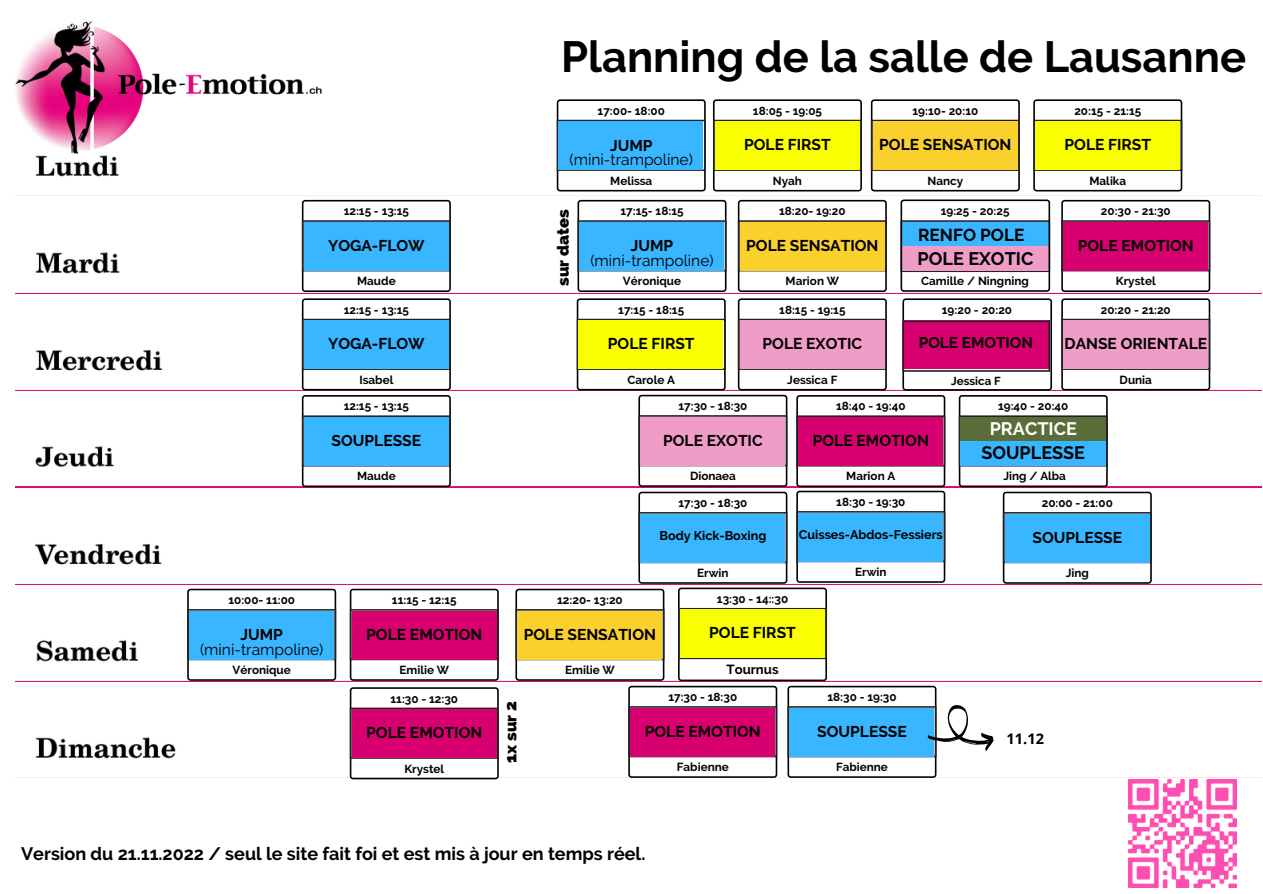
<style>
.page{position:relative;width:1263px;height:894px;background:#fff}
.page>*{position:absolute;margin:0;border:0;box-sizing:border-box;transform-origin:0 0}
.t1{font:700 43.5px "Raleway";color:#000}
.t2{font:700 18.15px "Raleway";color:#000}
.t3{font:700 18px "Raleway";color:#000}
.t4{font:700 18px "Raleway";color:#fff}
.t5{font:700 17.25px "Raleway";color:#000}
.t6{font:800 16.35px "Raleway";color:#000}
.t7{font:700 15.6px "Raleway";color:#000}
.t8{font:15.6px "Raleway";color:#000}
.t9{font:700 15.45px "Raleway";color:#000}
.t10{font:700 14.55px "Open Sans";color:#000}
.t11{font:700 13.2px "Raleway";color:#000}
.t12{font:700 12.6px "Raleway";color:#000}
.t13{font:700 11.7px "Raleway";color:#000}
.t14{font:700 11.55px "Raleway";color:#000}
</style>
<div class="page">
<img style="left:16px;top:115px;width:1245px;height:81px">
<img style="left:16px;top:211px;width:1245px;height:83px">
<img style="left:16px;top:309px;width:1245px;height:81px">
<img style="left:16px;top:406px;width:1245px;height:81px">
<img style="left:16px;top:544px;width:1245px;height:40px">
<img style="left:36px;top:599px;width:314px;height:80px">
<img style="left:35px;top:696px;width:315px;height:81px">
<svg style="left:871px;top:99px;width:149px;height:92px"></svg>
<div style="left:873px;top:122px;width:144px;height:48px;background:#fad02c"></div>
<div style="left:0;top:0;width:472px;height:138px;background:#fff"></div>
<img style="left:15px;top:21px;width:318px;height:147px">
<img style="left:1128px;top:779px;width:108px;height:108px">
<svg style="left:1033px;top:99px;width:149px;height:92px"></svg>
<div style="left:1035px;top:122px;width:145px;height:48px;background:#faff00"></div>
<svg style="left:302px;top:200px;width:149px;height:92px"></svg>
<div style="left:304px;top:222px;width:144px;height:48px;background:#38b6ff"></div>
<svg style="left:302px;top:298px;width:149px;height:189px"></svg>
<div style="left:304px;top:417px;width:144px;height:48px;background:#38b6ff"></div>
<svg style="left:738px;top:200px;width:149px;height:92px"></svg>
<div style="left:740px;top:222px;width:144px;height:48px;background:#fad02c"></div>
<svg style="left:900px;top:199px;width:150px;height:93px"></svg>
<svg style="left:1061px;top:200px;width:149px;height:92px"></svg>
<div style="left:1063px;top:222px;width:145px;height:48px;background:#d80070"></div>
<svg style="left:350px;top:588px;width:149px;height:92px"></svg>
<div style="left:352px;top:610px;width:144px;height:49px;background:#d80070"></div>
<svg style="left:350px;top:687px;width:149px;height:92px"></svg>
<div style="left:352px;top:709px;width:144px;height:48px;background:#d80070"></div>
<svg style="left:577px;top:200px;width:149px;height:92px"></svg>
<div style="left:579px;top:222px;width:145px;height:48px;background:#38b6ff"></div>
<svg style="left:187px;top:588px;width:149px;height:92px"></svg>
<div style="left:189px;top:610px;width:145px;height:49px;background:#38b6ff"></div>
<svg style="left:713px;top:99px;width:149px;height:92px"></svg>
<div style="left:715px;top:122px;width:144px;height:48px;background:#faff00"></div>
<svg style="left:557px;top:99px;width:149px;height:92px"></svg>
<div style="left:559px;top:122px;width:144px;height:48px;background:#38b6ff"></div>
<svg style="left:515px;top:298px;width:695px;height:479px"></svg>
<div style="left:680px;top:609px;width:144px;height:49px;background:#faff00"></div>
<h1 class="t1" style="left:561px;top:31px;width:686px">Planning de la salle de Lausanne</h1>
<p class="t13" style="left:598px;top:104px;width:69px">17:00- 18:00</p>
<p class="t13" style="left:753px;top:104px;width:71px">18:05 - 19:05</p>
<p class="t13" style="left:912px;top:104px;width:67px">19:10- 20:10</p>
<p class="t13" style="left:1074px;top:104px;width:68px">20:15 - 21:15</p>
<h3 class="t7" style="left:610px;top:136px;width:44px">JUMP</h3>
<h3 class="t8" style="left:570px;top:151px;width:125px">(mini-trampoline)</h3>
<h3 class="t7" style="left:744px;top:135px;width:88px">POLE FIRST</h3>
<h3 class="t7" style="left:879px;top:135px;width:134px">POLE SENSATION</h3>
<h3 class="t7" style="left:1064px;top:135px;width:88px">POLE FIRST</h3>
<p class="t13" style="left:610px;top:173px;width:44px">Melissa</p>
<p class="t13" style="left:773px;top:173px;width:31px">Nyah</p>
<p class="t13" style="left:927px;top:173px;width:37px">Nancy</p>
<p class="t13" style="left:1089px;top:173px;width:38px">Malika</p>
<p class="t13" style="left:344px;top:204px;width:67px">12:15 - 13:15</p>
<h3 class="t7" style="left:328px;top:236px;width:98px">YOGA-FLOW</h3>
<p class="t13" style="left:357px;top:274px;width:40px">Maude</p>
<h3 class="t6" style="left:554px;top:286px;width:78px;rotate:-90deg">sur dates</h3>
<p class="t13" style="left:620px;top:204px;width:65px">17:15- 18:15</p>
<h3 class="t7" style="left:631px;top:236px;width:44px">JUMP</h3>
<h3 class="t8" style="left:590px;top:251px;width:125px">(mini-trampoline)</h3>
<p class="t13" style="left:623px;top:274px;width:60px">Véronique</p>
<p class="t13" style="left:779px;top:204px;width:68px">18:20- 19:20</p>
<h3 class="t7" style="left:746px;top:236px;width:134px">POLE SENSATION</h3>
<p class="t13" style="left:786px;top:274px;width:55px">Marion W</p>
<p class="t13" style="left:941px;top:204px;width:70px">19:25 - 20:25</p>
<h3 class="t5" style="left:918px;top:224px;width:108px">RENFO POLE</h3>
<h2 class="t2" style="left:918px;top:247px;width:117px">POLE EXOTIC</h2>
<p class="t13" style="left:921px;top:274px;width:109px">Camille / Ningning</p>
<p class="t13" style="left:1101px;top:204px;width:71px">20:30 - 21:30</p>
<h3 class="t7" style="left:1078px;top:236px;width:118px">POLE EMOTION</h3>
<p class="t13" style="left:1116px;top:274px;width:41px">Krystel</p>
<p class="t13" style="left:344px;top:302px;width:67px">12:15 - 13:15</p>
<p class="t13" style="left:618px;top:302px;width:67px">17:15 - 18:15</p>
<p class="t13" style="left:779px;top:302px;width:68px">18:15 - 19:15</p>
<p class="t13" style="left:942px;top:302px;width:72px">19:20 - 20:20</p>
<p class="t13" style="left:1101px;top:302px;width:71px">20:20 - 21:20</p>
<h3 class="t7" style="left:328px;top:334px;width:98px">YOGA-FLOW</h3>
<h3 class="t7" style="left:608px;top:334px;width:88px">POLE FIRST</h3>
<h3 class="t7" style="left:762px;top:334px;width:101px">POLE EXOTIC</h3>
<h3 class="t9" style="left:919px;top:333px;width:116px">POLE EMOTION</h3>
<h3 class="t7" style="left:1064px;top:334px;width:144px">DANSE ORIENTALE</h3>
<p class="t13" style="left:359px;top:372px;width:35px">Isabel</p>
<p class="t13" style="left:627px;top:372px;width:49px">Carole A</p>
<p class="t13" style="left:787px;top:372px;width:52px">Jessica F</p>
<p class="t14" style="left:951px;top:374px;width:51px">Jessica F</p>
<p class="t13" style="left:1120px;top:372px;width:34px">Dunia</p>
<p class="t13" style="left:344px;top:399px;width:67px">12:15 - 13:15</p>
<p class="t13" style="left:678px;top:399px;width:70px">17:30 - 18:30</p>
<p class="t13" style="left:836px;top:399px;width:71px">18:40 - 19:40</p>
<p class="t13" style="left:998px;top:399px;width:72px">19:40 - 20:40</p>
<h3 class="t7" style="left:332px;top:431px;width:91px">SOUPLESSE</h3>
<h3 class="t7" style="left:663px;top:431px;width:101px">POLE EXOTIC</h3>
<h3 class="t7" style="left:813px;top:431px;width:118px">POLE EMOTION</h3>
<h3 class="t4" style="left:990px;top:418px;width:89px">PRACTICE</h3>
<h3 class="t3" style="left:981px;top:442px;width:105px">SOUPLESSE</h3>
<p class="t13" style="left:357px;top:469px;width:40px">Maude</p>
<p class="t13" style="left:690px;top:469px;width:47px">Dionaea</p>
<p class="t13" style="left:846px;top:469px;width:51px">Marion A</p>
<p class="t13" style="left:1003px;top:469px;width:64px">Jing / Alba</p>
<p class="t13" style="left:678px;top:496px;width:70px">17:30 - 18:30</p>
<p class="t13" style="left:836px;top:495px;width:71px">18:30 - 19:30</p>
<p class="t13" style="left:1042px;top:496px;width:73px">20:00 - 21:00</p>
<p class="t12" style="left:659px;top:528px;width:108px">Body Kick-Boxing</p>
<p class="t12" style="left:799px;top:527px;width:145px">Cuisses-Abdos-Fessiers</p>
<h3 class="t7" style="left:1032px;top:527px;width:91px">SOUPLESSE</h3>
<p class="t13" style="left:697px;top:565px;width:33px">Erwin</p>
<p class="t13" style="left:855px;top:564px;width:33px">Erwin</p>
<p class="t13" style="left:1066px;top:565px;width:25px">Jing</p>
<p class="t13" style="left:228px;top:592px;width:68px">10:00- 11:00</p>
<p class="t13" style="left:392px;top:592px;width:66px">11:15 - 12:15</p>
<p class="t13" style="left:557px;top:592px;width:67px">12:20- 13:20</p>
<p class="t13" style="left:717px;top:591px;width:73px">13:30 - 14::30</p>
<h3 class="t7" style="left:240px;top:625px;width:44px">JUMP</h3>
<h3 class="t8" style="left:200px;top:640px;width:125px">(mini-trampoline)</h3>
<h3 class="t7" style="left:366px;top:624px;width:118px">POLE EMOTION</h3>
<h3 class="t7" style="left:524px;top:624px;width:134px">POLE SENSATION</h3>
<h3 class="t7" style="left:709px;top:623px;width:88px">POLE FIRST</h3>
<p class="t13" style="left:233px;top:662px;width:60px">Véronique</p>
<p class="t13" style="left:399px;top:662px;width:51px">Emilie W</p>
<p class="t13" style="left:565px;top:662px;width:51px">Emilie W</p>
<p class="t11" style="left:726px;top:661px;width:54px">Tournus</p>
<p class="t13" style="left:391px;top:691px;width:69px">11:30 - 12:30</p>
<h3 class="t7" style="left:366px;top:723px;width:118px">POLE EMOTION</h3>
<p class="t13" style="left:404px;top:761px;width:41px">Krystel</p>
<h3 class="t6" style="left:501px;top:762px;width:63px;rotate:-90deg">1x sur 2</h3>
<p class="t13" style="left:668px;top:689px;width:70px">17:30 - 18:30</p>
<p class="t13" style="left:827px;top:689px;width:71px">18:30 - 19:30</p>
<h3 class="t7" style="left:645px;top:721px;width:118px">POLE EMOTION</h3>
<h3 class="t7" style="left:817px;top:721px;width:91px">SOUPLESSE</h3>
<p class="t10" style="left:1007px;top:727px;width:39px">11.12</p>
<p class="t13" style="left:677px;top:759px;width:53px">Fabienne</p>
<p class="t13" style="left:836px;top:759px;width:53px">Fabienne</p>
<h3 class="t3" style="left:21px;top:842px;width:626px">Version du 21.11.2022 / seul le site fait foi et est mis à jour en temps réel.</h3>
</div>
